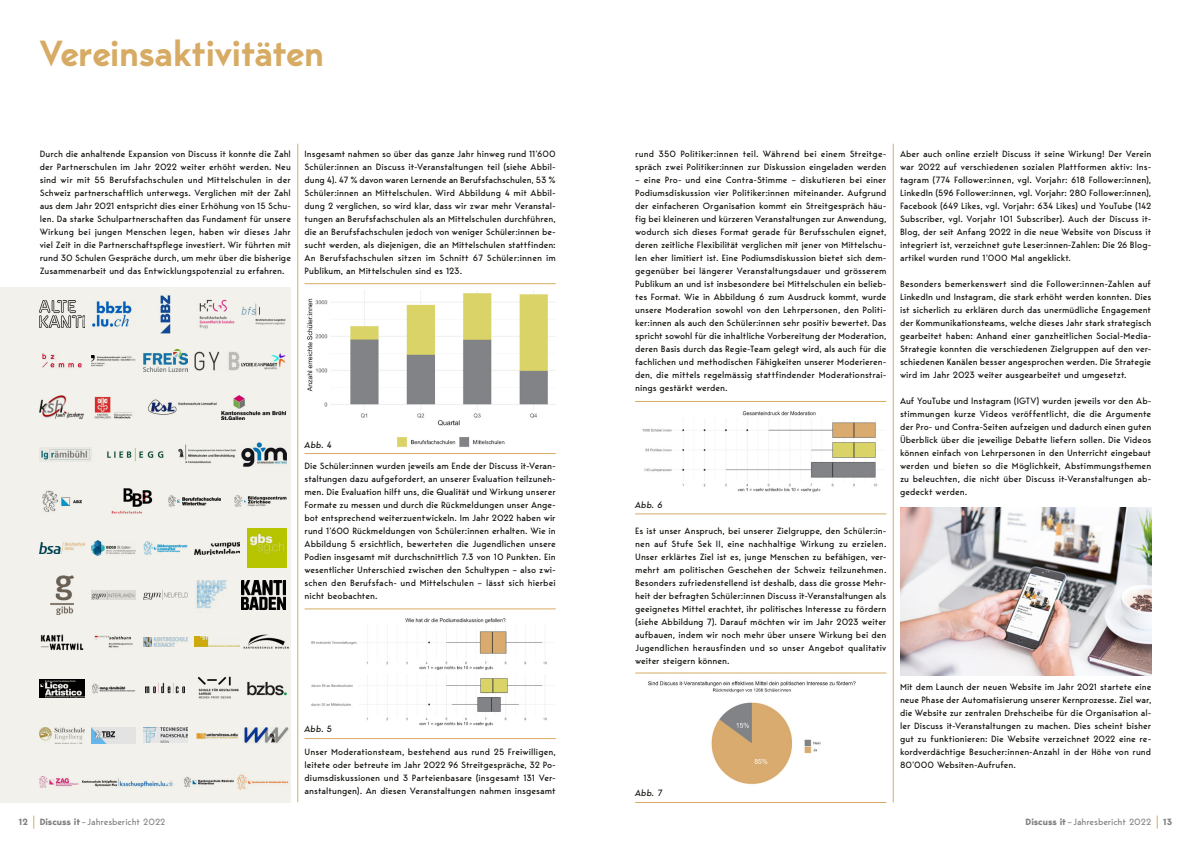
<style>
.page{position:relative;width:1191px;height:842px;background:#fff}
.page>*{position:absolute;margin:0;border:0;box-sizing:border-box;transform-origin:0 0}
.t1{font:600 36px "Bergen Sans";letter-spacing:-.01em;color:#d7ab64}
.t2{font:9px/13px "Bergen Sans";letter-spacing:.005em;color:#12120d;text-align:justify}
.t3{font:9px "Bergen Sans";letter-spacing:-.01em;color:#818380}
.t4{font:italic 9px "Bergen Sans";letter-spacing:.005em;color:#12120d}
.t5{font:700 9px "Bergen Sans";color:#818380}
.s1{font-weight:700}
</style>
<div class="page">
<hr style="left:893px;top:144px;width:1px;height:658px;background:#d7ab64">
<div style="left:0;top:287px;width:291px;height:515px;background:#f2f1ec"></div>
<img style="left:311px;top:618px;width:236px;height:109px">
<img style="left:642px;top:411px;width:236px;height:82px">
<img style="left:648px;top:681px;width:208px;height:104px">
<img style="left:307px;top:291px;width:249px;height:156px">
<img style="left:900px;top:508px;width:251px;height:167px">
<img style="left:40px;top:301px;width:44px;height:26px">
<img style="left:42px;top:353px;width:40px;height:15px">
<img style="left:40px;top:395px;width:44px;height:25px">
<img style="left:40px;top:448px;width:51px;height:13px">
<img style="left:42px;top:490px;width:39px;height:22px">
<img style="left:40px;top:543px;width:44px;height:10px">
<img style="left:50px;top:575px;width:23px;height:39px">
<img style="left:40px;top:634px;width:44px;height:16px">
<img style="left:40px;top:679px;width:44px;height:19px">
<img style="left:40px;top:727px;width:44px;height:16px">
<img style="left:40px;top:776px;width:39px;height:12px">
<img style="left:241px;top:304px;width:45px;height:20px">
<img style="left:241px;top:353px;width:45px;height:16px">
<img style="left:148px;top:396px;width:138px;height:24px">
<img style="left:184px;top:777px;width:50px;height:11px">
<img style="left:234px;top:495px;width:53px;height:12px">
<img style="left:248px;top:528px;width:39px;height:39px">
<img style="left:241px;top:580px;width:45px;height:30px">
<img style="left:243px;top:635px;width:45px;height:13px">
<img style="left:247px;top:681px;width:40px;height:15px">
<img style="left:243px;top:727px;width:45px;height:16px">
<img style="left:199px;top:299px;width:36px;height:30px">
<img style="left:195px;top:351px;width:44px;height:19px">
<img style="left:82px;top:778px;width:91px;height:9px">
<img style="left:242px;top:442px;width:44px;height:24px">
<img style="left:168px;top:495px;width:53px;height:12px">
<img style="left:195px;top:542px;width:44px;height:12px">
<img style="left:196px;top:580px;width:31px;height:29px">
<img style="left:195px;top:636px;width:44px;height:11px">
<img style="left:197px;top:676px;width:42px;height:23px">
<img style="left:196px;top:733px;width:42px;height:6px">
<img style="left:160px;top:295px;width:11px;height:38px">
<img style="left:143px;top:350px;width:45px;height:22px">
<img style="left:178px;top:444px;width:58px;height:19px">
<img style="left:237px;top:774px;width:51px;height:16px">
<img style="left:143px;top:541px;width:45px;height:14px">
<img style="left:143px;top:590px;width:45px;height:9px">
<img style="left:143px;top:637px;width:45px;height:9px">
<img style="left:146px;top:683px;width:39px;height:11px">
<img style="left:143px;top:728px;width:45px;height:15px">
<img style="left:92px;top:301px;width:40px;height:26px">
<img style="left:91px;top:355px;width:45px;height:11px">
<img style="left:94px;top:396px;width:39px;height:23px">
<img style="left:107px;top:448px;width:57px;height:14px">
<img style="left:111px;top:488px;width:42px;height:26px">
<img style="left:91px;top:540px;width:45px;height:16px">
<img style="left:91px;top:590px;width:45px;height:10px">
<img style="left:94px;top:635px;width:39px;height:13px">
<img style="left:92px;top:683px;width:44px;height:11px">
<img style="left:91px;top:727px;width:45px;height:16px">
<hr style="left:304px;top:738px;width:252px;height:1px;background:#d7ab64">
<hr style="left:304px;top:609px;width:252px;height:1px;background:#d7ab64">
<hr style="left:635px;top:514px;width:251px;height:1px;background:#d7ab64">
<hr style="left:635px;top:401px;width:251px;height:1px;background:#d7ab64">
<hr style="left:635px;top:802px;width:251px;height:1px;background:#d7ab64">
<hr style="left:635px;top:673px;width:251px;height:1px;background:#d7ab64">
<hr style="left:304px;top:453px;width:252px;height:1px;background:#d7ab64">
<hr style="left:304px;top:283px;width:252px;height:1px;background:#d7ab64">
<hr style="left:297px;top:144px;width:1px;height:658px;background:#d7ab64">
<svg style="left:1157px;top:816px;width:1px;height:13px"></svg>
<svg style="left:34px;top:816px;width:1px;height:13px"></svg>
<h1 class="t1" style="left:40px;top:29px;width:285px">Vereinsaktivitäten</h1>
<p class="t2" style="left:40px;top:147px;width:253px">Durch die anhaltende Expansion von Discuss it konnte die Zahl der Partnerschulen im Jahr 2022 weiter erhöht werden. Neu sind wir mit 55 Berufsfachschulen und Mittelschulen in der Schweiz partnerschaftlich unterwegs. Verglichen mit der Zahl aus dem Jahr 2021 entspricht dies einer Erhöhung von 15 Schu&shy;len. Da starke Schulpartnerschaften das Fundament für unsere Wirkung bei jungen Menschen legen, haben wir dieses Jahr viel Zeit in die Partnerschaftspflege investiert. Wir führten mit rund 30 Schulen Gespräche durch, um mehr über die bisherige Zusammenarbeit und das Entwicklungspotenzial zu erfahren.</p>
<p class="t2" style="left:304px;top:147px;width:253px">Insgesamt nahmen so über das ganze Jahr hinweg rund 11’600<br>Schüler:innen an Discuss it-Veranstaltungen teil (siehe Abbil&shy;dung 4). 47 % davon waren Lernende an Berufsfachschulen, 53 % Schüler:innen an Mittelschulen. Wird Abbildung 4 mit Abbil&shy;dung 2 verglichen, so wird klar, dass wir zwar mehr Veranstal&shy;tungen an Berufsfachschulen als an Mittelschulen durchführen, die an Berufsfachschulen jedoch von weniger Schüler:innen be&shy;sucht werden, als diejenigen, die an Mittelschulen stattfinden:<br>An Berufsfachschulen sitzen im Schnitt 67 Schüler:innen im Publikum, an Mittelschulen sind es 123.</p>
<p class="t4" style="left:304px;top:438px;width:29px">Abb. 4</p>
<p class="t2" style="left:304px;top:459px;width:253px">Die Schüler:innen wurden jeweils am Ende der Discuss it-Veran&shy;staltungen dazu aufgefordert, an unserer Evaluation teilzuneh&shy;men. Die Evaluation hilft uns, die Qualität und Wirkung unserer Formate zu messen und durch die Rückmeldungen unser Ange&shy;bot entsprechend weiterzuentwickeln. Im Jahr 2022 haben wir rund 1’600 Rückmeldungen von Schüler:innen erhalten. Wie in Abbildung 5 ersichtlich, bewerteten die Jugendlichen unsere Podien insgesamt mit durchschnittlich 7.3 von 10 Punkten. Ein wesentlicher Unterschied zwischen den Schultypen – also zwi&shy;schen den Berufsfach- und Mittelschulen – lässt sich hierbei nicht beobachten.</p>
<p class="t4" style="left:304px;top:723px;width:29px">Abb. 5</p>
<p class="t2" style="left:304px;top:745px;width:253px">Unser Moderationsteam, bestehend aus rund 25 Freiwilligen, leitete oder betreute im Jahr 2022 96 Streitgespräche, 32 Po&shy;diumsdiskussionen und 3 Parteienbasare (insgesamt 131 Ver&shy;anstaltungen). An diesen Veranstaltungen nahmen insgesamt</p>
<p class="t2" style="left:635px;top:147px;width:253px">rund 350 Politiker:innen teil. Während bei einem Streitge&shy;spräch zwei Politiker:innen zur Diskussion eingeladen werden</p>
<p class="t2" style="left:635px;top:173px;width:253px">– eine Pro- und eine Contra-Stimme – diskutieren bei einer Podiumsdiskussion vier Politiker:innen miteinander. Aufgrund der einfacheren Organisation kommt ein Streitgespräch häu&shy;fig bei kleineren und kürzeren Veranstaltungen zur Anwendung, wodurch sich dieses Format gerade für Berufsschulen eignet, deren zeitliche Flexibilität verglichen mit jener von Mittelschu&shy;len eher limitiert ist. Eine Podiumsdiskussion bietet sich dem&shy;gegenüber bei längerer Veranstaltungsdauer und grösserem Publikum an und ist insbesondere bei Mittelschulen ein belieb&shy;tes Format. Wie in Abbildung 6 zum Ausdruck kommt, wurde unsere Moderation sowohl von den Lehrpersonen, den Politi&shy;ker:innen als auch den Schüler:innen sehr positiv bewertet. Das spricht sowohl für die inhaltliche Vorbereitung der Moderation, deren Basis durch das Regie-Team gelegt wird, als auch für die fachlichen und methodischen Fähigkeiten unserer Moderieren&shy;den, die mittels regelmässig stattfindender Moderationstrai&shy;nings gestärkt werden.</p>
<p class="t4" style="left:635px;top:499px;width:29px">Abb. 6</p>
<p class="t2" style="left:635px;top:524px;width:253px">Es ist unser Anspruch, bei unserer Zielgruppe, den Schüler:in&shy;nen auf Stufe Sek II, eine nachhaltige Wirkung zu erzielen.<br>Unser erklärtes Ziel ist es, junge Menschen zu befähigen, ver&shy;mehrt am politischen Geschehen der Schweiz teilzunehmen.<br>Besonders zufriedenstellend ist deshalb, dass die grosse Mehr&shy;heit der befragten Schüler:innen Discuss it-Veranstaltungen als geeignetes Mittel erachtet, ihr politisches Interesse zu fördern (siehe Abbildung 7). Darauf möchten wir im Jahr 2023 weiter aufbauen, indem wir noch mehr über unsere Wirkung bei den Jugendlichen herausfinden und so unser Angebot qualitativ weiter steigern können.</p>
<p class="t4" style="left:635px;top:787px;width:29px">Abb. 7</p>
<p class="t2" style="left:900px;top:147px;width:253px">Aber auch online erzielt Discuss it seine Wirkung! Der Verein war 2022 auf verschiedenen sozialen Plattformen aktiv: Ins&shy;tagram (774 Follower:innen, vgl. Vorjahr: 618 Follower:innen), LinkedIn (596 Follower:innen, vgl. Vorjahr: 280 Follower:innen), Facebook (649 Likes, vgl. Vorjahr: 634 Likes) und YouTube (142<br>Subscriber, vgl. Vorjahr 101 Subscriber). Auch der Discuss it-Blog, der seit Anfang 2022 in die neue Website von Discuss it integriert ist, verzeichnet gute Leser:innen-Zahlen: Die 26 Blog&shy;artikel wurden rund 1’000 Mal angeklickt.</p>
<p class="t2" style="left:900px;top:277px;width:253px">Besonders bemerkenswert sind die Follower:innen-Zahlen auf LinkedIn und Instagram, die stark erhöht werden konnten. Dies ist sicherlich zu erklären durch das unermüdliche Engagement der Kommunikationsteams, welche dieses Jahr stark strategisch gearbeitet haben: Anhand einer ganzheitlichen Social-Media-Strategie konnten die verschiedenen Zielgruppen auf den ver&shy;schiedenen Kanälen besser angesprochen werden. Die Strategie wird im Jahr 2023 weiter ausgearbeitet und umgesetzt.</p>
<p class="t2" style="left:900px;top:394px;width:253px">Auf YouTube und Instagram (IGTV) wurden jeweils vor den Ab&shy;stimmungen kurze Videos veröffentlicht, die die Argumente der Pro- und Contra-Seiten aufzeigen und dadurch einen guten Überblick über die jeweilige Debatte liefern sollen. Die Videos können einfach von Lehrpersonen in den Unterricht eingebaut werden und bieten so die Möglichkeit, Abstimmungsthemen zu beleuchten, die nicht über Discuss it-Veranstaltungen ab&shy;gedeckt werden.</p>
<p class="t2" style="left:900px;top:680px;width:253px">Mit dem Launch der neuen Website im Jahr 2021 startete eine neue Phase der Automatisierung unserer Kernprozesse. Ziel war, die Website zur zentralen Drehscheibe für die Organisation al&shy;ler Discuss it-Veranstaltungen zu machen. Dies scheint bisher gut zu funktionieren: Die Website verzeichnet 2022 eine re&shy;kordverdächtige Besucher:innen-Anzahl in der Höhe von rund 80’000 Websiten-Aufrufen.</p>
<p class="t5" style="left:19px;top:816px;width:11px">12</p>
<p class="t3" style="left:40px;top:816px;width:127px"><span class="s1">Discuss it</span>–Jahresbericht 2022</p>
<p class="t3" style="left:1025px;top:816px;width:127px"><span class="s1">Discuss it</span>–Jahresbericht 2022</p>
<p class="t5" style="left:1163px;top:816px;width:11px">13</p>
</div>
